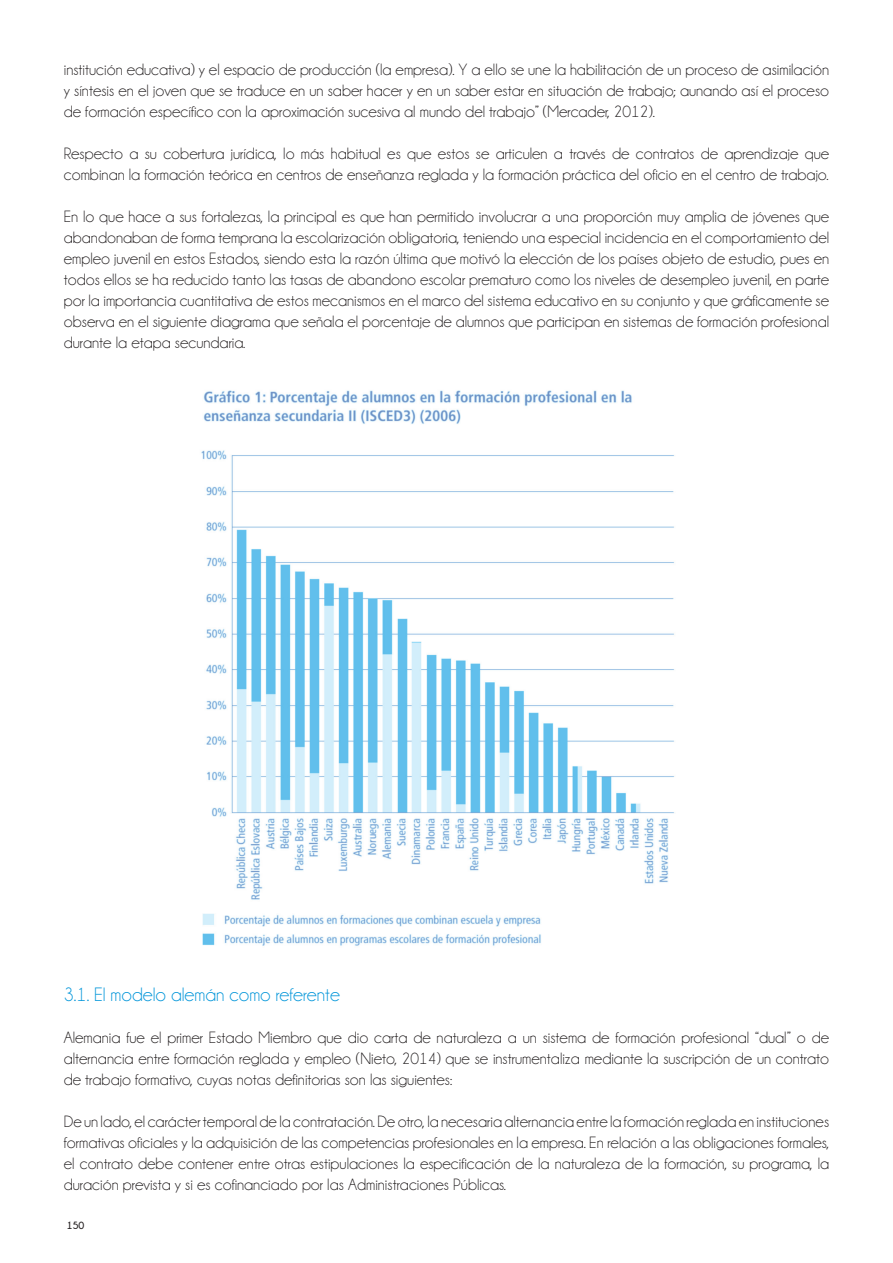
<style>
.page{position:relative;width:893px;height:1263px;background:#fff}
.page>*{position:absolute;margin:0;border:0;box-sizing:border-box;transform-origin:0 0}
.TEXTO{font:19.5px "Champagne&Limousines";color:#0095d9}
.TEXTO-2{font:16.5px/21px "Champagne&Limousines";color:#231f20;text-align:justify}
.t1{font:700 10.5px "Champagne&Limousines";color:#231f20}
</style>
<div class="page">
<img style="left:201px;top:390px;width:474px;height:556px">
<p class="TEXTO-2" style="left:64px;top:59px;width:767px">institución educativa) y el espacio de producción (la empresa). Y a ello se une la habilitación de un proceso de asimilación y síntesis en el joven que se traduce en un saber hacer y en un saber estar en situación de trabajo; aunando así el proceso de formación específico con la aproximación sucesiva al mundo del trabajo” (Mercader, 2012).</p>
<p class="TEXTO-2" style="left:64px;top:143px;width:767px">Respecto a su cobertura jurídica, lo más habitual es que estos se articulen a través de contratos de aprendizaje que combinan la formación teórica en centros de enseñanza reglada y la formación práctica del oficio en el centro de trabajo.</p>
<p class="TEXTO-2" style="left:64px;top:206px;width:767px">En lo que hace a sus fortalezas, la principal es que han permitido involucrar a una proporción muy amplia de jóvenes que abandonaban de forma temprana la escolarización obligatoria, teniendo una especial incidencia en el comportamiento del empleo juvenil en estos Estados, siendo esta la razón última que motivó la elección de los países objeto de estudio, pues en todos ellos se ha reducido tanto las tasas de abandono escolar prematuro como los niveles de desempleo juvenil, en parte por la importancia cuantitativa de estos mecanismos en el marco del sistema educativo en su conjunto y que gráficamente se observa en el siguiente diagrama que señala el porcentaje de alumnos que participan en sistemas de formación profesional durante la etapa secundaria.</p>
<p class="TEXTO" style="left:64px;top:984px;width:278px">3.1. El modelo alemán como referente</p>
<p class="TEXTO-2" style="left:64px;top:1027px;width:767px">Alemania fue el primer Estado Miembro que dio carta de naturaleza a un sistema de formación profesional “dual” o de alternancia entre formación reglada y empleo (Nieto, 2014) que se instrumentaliza mediante la suscripción de un contrato de trabajo formativo, cuyas notas definitorias son las siguientes:</p>
<p class="TEXTO-2" style="left:64px;top:1111px;width:767px">De un lado, el carácter temporal de la contratación. De otro, la necesaria alternancia entre la formación reglada en instituciones formativas oficiales y la adquisición de las competencias profesionales en la empresa. En relación a las obligaciones formales, el contrato debe contener entre otras estipulaciones la especificación de la naturaleza de la formación, su programa, la duración prevista y si es cofinanciado por las Administraciones Públicas.</p>
<p class="t1" style="left:67px;top:1219px;width:19px">150</p>
</div>
